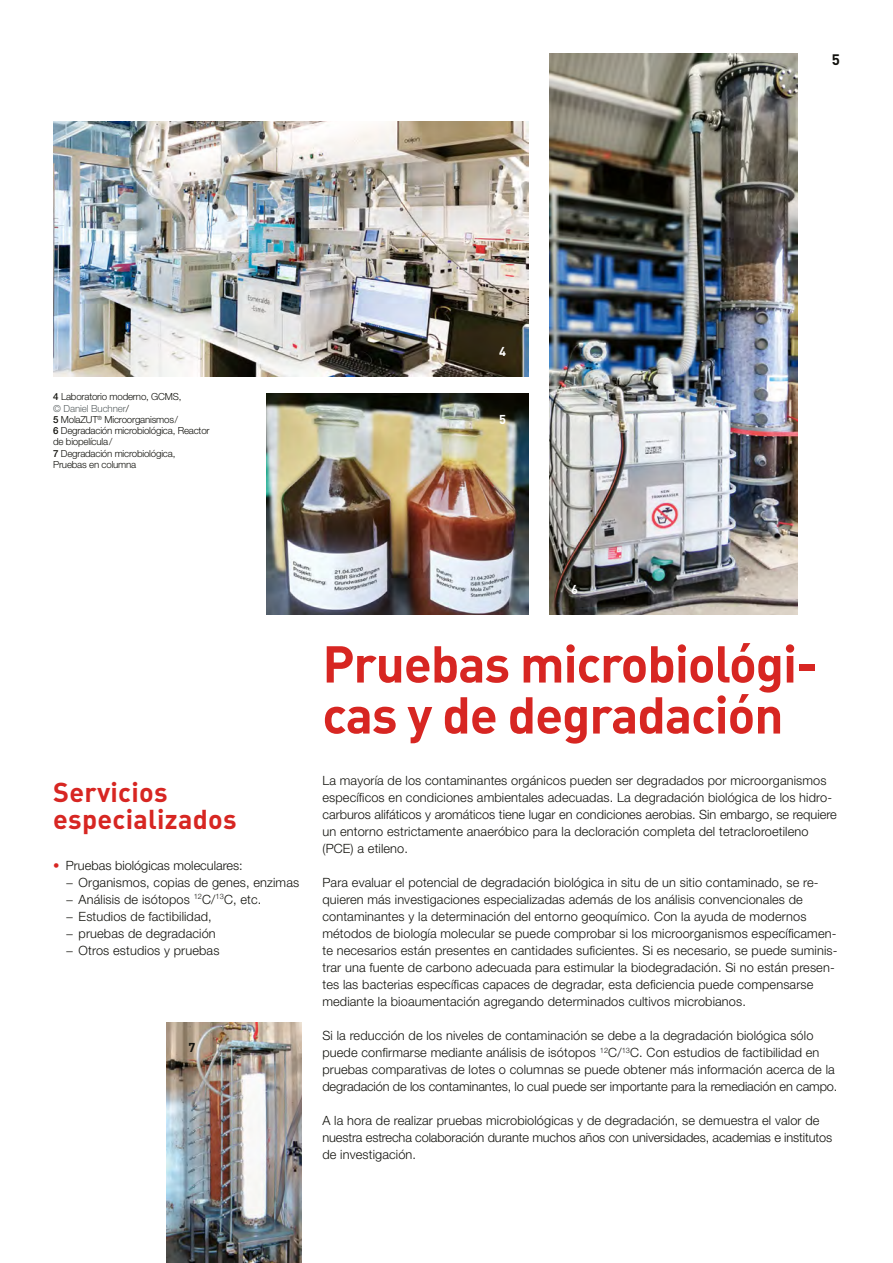
<style>
.page{position:relative;width:893px;height:1263px;background:#fff}
.page>*{position:absolute;margin:0;border:0;box-sizing:border-box;transform-origin:0 0}
.t1{font:700 51px/51px "DIN Pro";letter-spacing:-.02em;color:#d72622}
.t2{font:700 27px/27px "DIN Pro";letter-spacing:.01em;color:#d72622}
.t3{font:700 15px "DIN Pro";color:#12120d}
.t4{font:300 12.75px/17px "Helvetica Neue LT Pro";letter-spacing:.01em;color:#12120d}
.t5{font:300 12.75px/17px "Helvetica Neue LT Pro";letter-spacing:-.01em;color:#12120d}
.t6{font:700 12.75px "DIN Pro";color:#fff}
.t7{font:700 12.75px "DIN Pro";color:#12120d}
.t8{font:300 9.75px/11.2px "Helvetica Neue LT Pro";letter-spacing:-.02em;color:#12120d}
.s1{font-weight:500}
.s2{color:#5d6465}
.s3{color:#d72622}
</style>
<div class="page">
<img style="left:53px;top:121px;width:475px;height:255px">
<img style="left:266px;top:393px;width:262px;height:221px">
<img style="left:549px;top:53px;width:248px;height:561px">
<img style="left:167px;top:1023px;width:134px;height:240px">
<p class="t3" style="left:832px;top:49px;width:10px">5</p>
<p class="t8" style="left:53px;top:391px;width:158px"><span class="s1">4</span> Laboratorio moderno, GCMS,<br><span class="s2">© Daniel Buchner</span>/<br><span class="s1">5</span> MolaZUT<sup>®</sup> Microorganismos/<br><span class="s1">6</span> Degradación microbiológica, Reactor de biopelícula/<br><span class="s1">7</span> Degradación microbiológica,<br>Pruebas en columna</p>
<p class="t6" style="left:499px;top:342px;width:8px">4</p>
<p class="t6" style="left:499px;top:410px;width:8px">5</p>
<h2 class="t2" style="left:53px;top:777px;width:185px">Servicios especializados</h2>
<p class="t4" style="left:66px;top:856px;width:235px;text-indent:-13px"><span class="s3">•</span> Pruebas biológicas moleculares:<br>− Organismos, copias de genes, enzimas − Análisis de isótopos <sup>12</sup>C/<sup>13</sup>C, etc.<br>− Estudios de factibilidad,<br>− pruebas de degradación<br>− Otros estudios y pruebas</p>
<p class="t7" style="left:189px;top:1039px;width:8px">7</p>
<p class="t6" style="left:571px;top:581px;width:8px">6</p>
<h1 class="t1" style="left:322px;top:636px;width:497px">Pruebas microbiológi&shy;cas y de degradación</h1>
<p class="t4" style="left:322px;top:771px;width:516px">La mayoría de los contaminantes orgánicos pueden ser degradados por microorganismos específicos en condiciones ambientales adecuadas. La degradación biológica de los hidro&shy;carburos alifáticos y aromáticos tiene lugar en condiciones aerobias. Sin embargo, se requiere un entorno estrictamente anaeróbico para la decloración completa del tetracloroetileno (PCE) a etileno.</p>
<p class="t4" style="left:322px;top:873px;width:517px">Para evaluar el potencial de degradación biológica in situ de un sitio contaminado, se re&shy;quieren más investigaciones especializadas además de los análisis convencionales de contaminantes y la determinación del entorno geoquímico. Con la ayuda de modernos métodos de biología molecular se puede comprobar si los microorganismos específicamen&shy;te necesarios están presentes en cantidades suficientes. Si es necesario, se puede suminis&shy;trar una fuente de carbono adecuada para estimular la biodegradación. Si no están presen&shy;tes las bacterias específicas capaces de degradar, esta deficiencia puede compensarse mediante la bioaumentación agregando determinados cultivos microbianos.</p>
<p class="t4" style="left:322px;top:1026px;width:516px">Si la reducción de los niveles de contaminación se debe a la degradación biológica sólo puede confirmarse mediante análisis de isótopos <sup>12</sup>C/<sup>13</sup>C. Con estudios de factibilidad en pruebas comparativas de lotes o columnas se puede obtener más información acerca de la degradación de los contaminantes, lo cual puede ser importante para la remediación en campo.</p>
<p class="t5" style="left:322px;top:1111px;width:511px">A la hora de realizar pruebas microbiológicas y de degradación, se demuestra el valor de nuestra estrecha colaboración durante muchos años con universidades, academias e institutos de investigación.</p>
</div>
